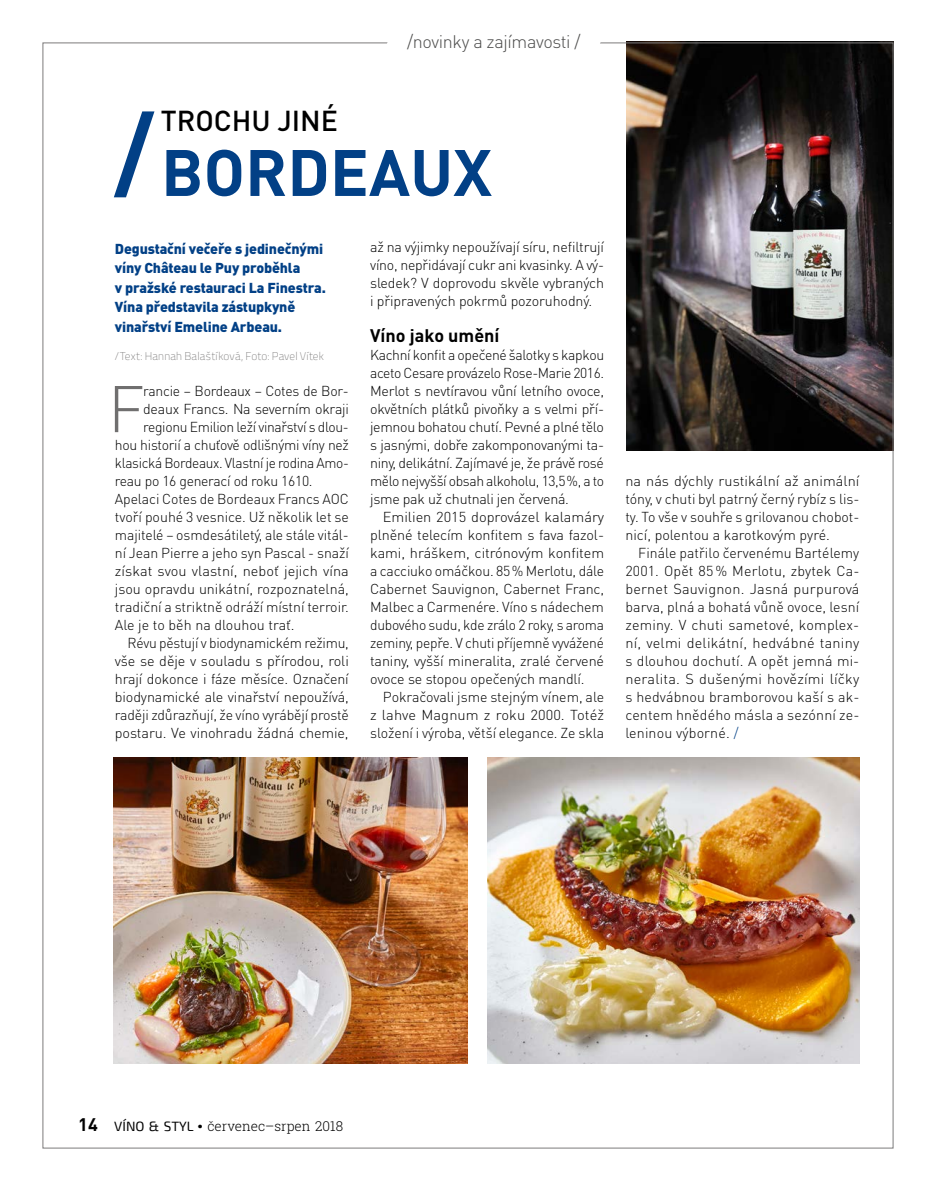
<style>
.page{position:relative;width:936px;height:1191px;background:#fff}
.page>*{position:absolute;margin:0;border:0;box-sizing:border-box;transform-origin:0 0}
.t1{font:700 99.9px "DIN Pro";color:#024086}
.t2{font:300 64.8px "DIN Pro";color:#706f6f}
.t3{font:700 64.5px "DIN Pro";color:#024086}
.t4{font:500 28.5px "DIN Pro";color:#000}
.t5{font:300 18px "DIN Pro";letter-spacing:-.02em;color:#4a4a49}
.t6{font:700 18px "DIN Pro";color:#000}
.t7{font:300 14.25px/18px "DIN Pro";letter-spacing:-.01em;color:#000;text-align:justify}
.t8{font:900 14.25px/19.5px "DIN Pro";letter-spacing:-.01em;color:#024086}
.t9{font:300 14.25px "DIN Pro";letter-spacing:-.01em;color:#000;scale:.96 1}
.t10{font:300 13.5px "Roboto Slab";color:#000}
.t11{font:100 11.25px "Titillium Web";letter-spacing:.015em;color:#706f6f}
.s1{color:#024086}
.s2{font-family:"DIN Pro";font-weight:700;font-size:18px}
.s3{font-family:"Exo 2";font-weight:400}
.s4{font-family:"Times New Roman";font-weight:700}
</style>
<div class="page">
<img style="left:114px;top:757px;width:354px;height:306px">
<img style="left:487px;top:757px;width:372px;height:306px">
<img style="left:626px;top:41px;width:267px;height:409px">
<p class="t5" style="left:407px;top:30px;width:175px">/novinky a zajímavosti /</p>
<h1 class="t1" style="left:114px;top:88px;width:42px">/</h1>
<h3 class="t4" style="left:161px;top:103px;width:178px">TROCHU JINÉ</h3>
<h3 class="t3" style="left:161px;top:130px;width:332px">BORDEAUX</h3>
<p class="t8" style="left:115px;top:238px;width:212px">Degustační večeře s jedinečnými víny Château le Puy proběhla<br>v pražské restauraci La Finestra.<br>Vína představila zástupkyně vinařství Emeline Arbeau.</p>
<p class="t11" style="left:115px;top:348px;width:210px">/Text: Hannah Balaštíková, Foto: Pavel Vítek</p>
<h2 class="t2" style="left:108px;top:368px;width:38px">F</h2>
<p class="t7" style="left:143px;top:382px;width:207px">rancie – Bordeaux – Cotes de Bor-</p>
<p class="t7" style="left:143px;top:400px;width:207px">deaux Francs. Na severním okraji</p>
<p class="t7" style="left:143px;top:418px;width:207px">regionu Emilion leží vinařství s dlou-</p>
<p class="t7" style="left:115px;top:436px;width:235px">hou historií a chuťově odlišnými víny než</p>
<p class="t9" style="left:115px;top:454px;width:245px">klasická Bordeaux. Vlastní je rodina Amo-</p>
<p class="t7" style="left:115px;top:472px;width:199px">reau po 16 generací od roku 1610.</p>
<p class="t7" style="left:115px;top:490px;width:235px">Apelaci Cotes de Bordeaux Francs AOC</p>
<p class="t7" style="left:115px;top:508px;width:235px">tvoří pouhé 3 vesnice. Už několik let se</p>
<p class="t7" style="left:115px;top:526px;width:235px">majitelé – osmdesátiletý, ale stále vitál-</p>
<p class="t7" style="left:115px;top:544px;width:235px">ní Jean Pierre a jeho syn Pascal - snaží</p>
<p class="t7" style="left:115px;top:562px;width:235px">získat svou vlastní, neboť jejich vína</p>
<p class="t7" style="left:115px;top:580px;width:235px">jsou opravdu unikátní, rozpoznatelná,</p>
<p class="t7" style="left:115px;top:598px;width:235px">tradiční a striktně odráží místní terroir.</p>
<p class="t7" style="left:115px;top:616px;width:181px">Ale je to běh na dlouhou trať.</p>
<p class="t7" style="left:128px;top:634px;width:223px">Révu pěstují v biodynamickém režimu,</p>
<p class="t7" style="left:115px;top:652px;width:235px">vše se děje v souladu s přírodou, roli</p>
<p class="t7" style="left:115px;top:670px;width:235px">hrají dokonce i fáze měsíce. Označení</p>
<p class="t7" style="left:115px;top:688px;width:235px">biodynamické ale vinařství nepoužívá,</p>
<p class="t7" style="left:115px;top:706px;width:235px">raději zdůrazňují, že víno vyrábějí prostě</p>
<p class="t7" style="left:115px;top:724px;width:235px">postaru. Ve vinohradu žádná chemie,</p>
<p class="t7" style="left:370px;top:238px;width:235px">až na výjimky nepoužívají síru, nefiltrují víno, nepřidávají cukr ani kvasinky. A vý&shy;sledek? V doprovodu skvěle vybraných i připravených pokrmů pozoruhodný.</p>
<p class="t6" style="left:370px;top:324px;width:131px">Víno jako umění</p>
<p class="t7" style="left:370px;top:346px;width:235px">Kachní konfit a opečené šalotky s kapkou aceto Cesare provázelo Rose-Marie 2016.<br>Merlot s nevtíravou vůní letního ovoce, okvětních plátků pivoňky a s velmi pří&shy;jemnou bohatou chutí. Pevné a plné tělo s jasnými, dobře zakomponovanými ta&shy;niny, delikátní. Zajímavé je, že právě rosé mělo nejvyšší obsah alkoholu, 13,5%, a to jsme pak už chutnali jen červená.</p>
<p class="t7" style="left:370px;top:508px;width:235px;text-indent:13px">Emilien 2015 doprovázel kalamáry plněné telecím konfitem s fava fazol&shy;kami, hráškem, citrónovým konfitem a cacciuko omáčkou. 85% Merlotu, dále Cabernet Sauvignon, Cabernet Franc, Malbec a Carmenére. Víno s nádechem dubového sudu, kde zrálo 2 roky, s aroma zeminy, pepře. V chuti příjemně vyvážené taniny, vyšší mineralita, zralé červené ovoce se stopou opečených mandlí.</p>
<p class="t7" style="left:370px;top:688px;width:235px;text-indent:13px">Pokračovali jsme stejným vínem, ale z lahve Magnum z roku 2000. Totéž složení i výroba, větší elegance. Ze skla</p>
<p class="t7" style="left:625px;top:472px;width:235px">na nás dýchly rustikální až animální tóny, v chuti byl patrný černý rybíz s lis&shy;ty. To vše v souhře s grilovanou chobot&shy;nicí, polentou a karotkovým pyré.</p>
<p class="t7" style="left:625px;top:544px;width:235px;text-indent:13px">Finále patřilo červenému Bartélemy 2001. Opět 85 % Merlotu, zbytek Ca&shy;bernet Sauvignon. Jasná purpurová barva, plná a bohatá vůně ovoce, lesní zeminy. V chuti sametové, komplex&shy;ní, velmi delikátní, hedvábné taniny s dlouhou dochutí. A opět jemná mi&shy;neralita. S dušenými hovězími líčky s hedvábnou bramborovou kaší s ak&shy;centem hnědého másla a sezónní ze&shy;leninou výborné. <span class="s1">/</span></p>
<p class="t10" style="left:78px;top:1116px;width:266px"><span class="s2">14</span> <span class="s3">VÍNO &amp; STYL</span> <span class="s4">•</span> červenec–srpen 2018</p>
</div>
